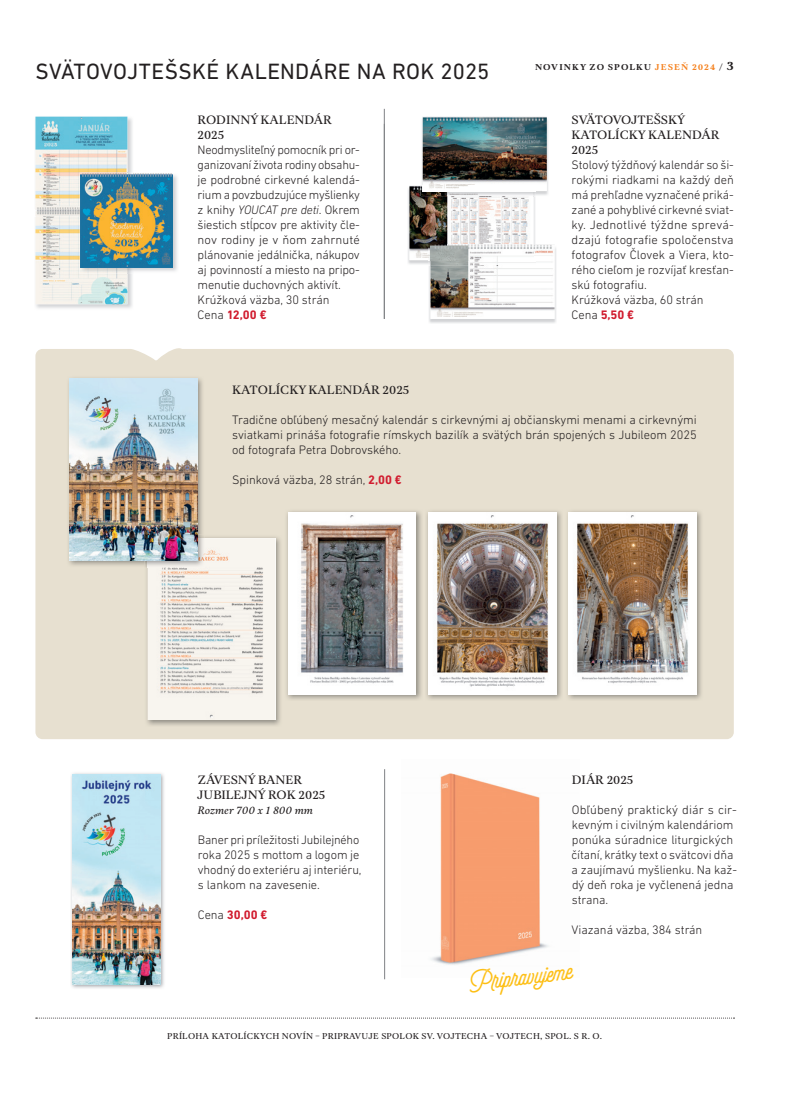
<style>
.page{position:relative;width:787px;height:1099px;background:#fff}
.page>*{position:absolute;margin:0;border:0;box-sizing:border-box;transform-origin:0 0}
.t1{font:27.5px "Selfie Printed";color:#fdbe12}
.t2{font:22.5px "DIN Next LT Pro";letter-spacing:.01em;color:#231f20}
.t3{font:300 12.5px/15px "DIN Next LT Pro";letter-spacing:-.005em;color:#231f20}
.t4{font:12.5px/15px "Aria Text G3";letter-spacing:-.005em;color:#231f20}
.t5{font:700 12.5px "DIN Next LT Pro";color:#d11c2f}
.t6{font:italic 11.25px "Aria Text G3";color:#231f20}
.t7{font:8.75px "Aria Text G3";letter-spacing:.025em;color:#231f20}
.t8{font:700 8.75px "Aria Text G3";letter-spacing:.12em;color:#231f20}
.s1{font-style:italic}
.s2{font-weight:700;color:#d11c2f}
.s3{color:#f58220}
.s4{font-size:12.5px}
.s5{font-weight:300;color:#231f20}
</style>
<div class="page">
<svg style="left:36px;top:1017px;width:698px;height:1px"></svg>
<div style="left:35px;top:348px;width:698px;height:391px;background:#e7e0d0"></div>
<hr style="left:384px;top:769px;width:1px;height:210px;background:#808285">
<hr style="left:384px;top:109px;width:1px;height:210px;background:#808285">
<img style="left:431px;top:773px;width:118px;height:192px">
<img style="left:71px;top:773px;width:93px;height:215px">
<img style="left:73px;top:774px;width:87px;height:210px">
<img style="left:408px;top:189px;width:127px;height:75px">
<img style="left:409px;top:187px;width:124px;height:73px">
<img style="left:429px;top:248px;width:127px;height:75px">
<svg style="left:428px;top:245px;width:2px;height:20px"></svg>
<svg style="left:533px;top:244px;width:19px;height:1px"></svg>
<img style="left:430px;top:244px;width:103px;height:1px">
<img style="left:430px;top:245px;width:124px;height:74px">
<img style="left:430px;top:245px;width:106px;height:20px">
<img style="left:420px;top:117px;width:128px;height:78px">
<img style="left:420px;top:186px;width:113px;height:10px">
<img style="left:423px;top:117px;width:124px;height:74px">
<svg style="left:533px;top:186px;width:3px;height:10px"></svg>
<img style="left:423px;top:186px;width:110px;height:5px">
<img style="left:35px;top:116px;width:97px;height:192px">
<img style="left:35px;top:216px;width:92px;height:88px">
<img style="left:35px;top:209px;width:44px;height:7px">
<img style="left:35px;top:117px;width:92px;height:92px">
<img style="left:35px;top:210px;width:44px;height:1px">
<img style="left:133px;top:173px;width:44px;height:99px">
<svg style="left:127px;top:267px;width:6px;height:6px"></svg>
<img style="left:79px;top:216px;width:48px;height:57px">
<img style="left:79px;top:173px;width:48px;height:36px">
<svg style="left:79px;top:209px;width:2px;height:7px"></svg>
<img style="left:81px;top:174px;width:92px;height:93px">
<svg style="left:127px;top:209px;width:6px;height:7px"></svg>
<img style="left:81px;top:209px;width:46px;height:1px">
<img style="left:81px;top:210px;width:46px;height:1px">
<img style="left:144px;top:534px;width:138px;height:192px">
<img style="left:148px;top:538px;width:127px;height:182px">
<img style="left:285px;top:509px;width:137px;height:192px">
<img style="left:288px;top:512px;width:128px;height:182px">
<img style="left:425px;top:509px;width:138px;height:192px">
<img style="left:428px;top:512px;width:128px;height:182px">
<img style="left:565px;top:509px;width:138px;height:192px">
<img style="left:569px;top:512px;width:127px;height:182px">
<img style="left:67px;top:375px;width:137px;height:192px">
<img style="left:144px;top:534px;width:60px;height:33px">
<img style="left:148px;top:538px;width:56px;height:29px">
<img style="left:70px;top:379px;width:128px;height:181px">
<h2 class="t2" style="left:35px;top:64px;width:455px">SVÄTOVOJTEŠSKÉ KALENDÁRE NA ROK 2025</h2>
<p class="t4" style="left:198px;top:113px;width:136px">RODINNÝ KALENDÁR<br>2025</p>
<p class="t3" style="left:198px;top:143px;width:164px">Neodmysliteľný pomocník pri or&shy;ganizovaní života rodiny obsahu&shy;je podrobné cirkevné kalendá&shy;rium a povzbudzujúce myšlienky z knihy <span class="s1">YOUCAT pre deti</span>. Okrem šiestich stĺpcov pre aktivity čle&shy;nov rodiny je v ňom zahrnuté plánovanie jedálnička, nákupov aj povinností a miesto na pripo&shy;menutie duchovných aktivít.<br>Krúžková väzba, 30 strán<br>Cena <span class="s2">12,00 €</span></p>
<p class="t8" style="left:535px;top:63px;width:200px">NOVINKY ZO SPOLKU <span class="s3">JESEŇ 2024</span> / <span class="s4">3</span></p>
<p class="t4" style="left:571px;top:113px;width:149px">SVÄTOVOJTEŠSKÝ<br>KATOLÍCKY KALENDÁR<br>2025</p>
<p class="t3" style="left:571px;top:158px;width:164px">Stolový týždňový kalendár so ši&shy;rokými riadkami na každý deň má prehľadne vyznačené priká&shy;zané a pohyblivé cirkevné sviat&shy;ky. Jednotlivé týždne sprevá&shy;dzajú fotografie spoločenstva fotografov Človek a Viera, kto&shy;rého cieľom je rozvíjať kresťan&shy;skú fotografiu.<br>Krúžková väzba, 60 strán<br>Cena <span class="s2">5,50 €</span></p>
<p class="t4" style="left:232px;top:383px;width:179px">KATOLÍCKY KALENDÁR 2025</p>
<p class="t3" style="left:232px;top:413px;width:466px;text-align:justify">Tradične obľúbený mesačný kalendár s cirkevnými aj občianskymi menami a cirkevnými sviatkami prináša fotografie rímskych bazilík a svätých brán spojených s Jubileom 2025 od fotografa Petra Dobrovského.</p>
<p class="t3" style="left:232px;top:473px;width:171px">Spinková väzba, 28 strán, <span class="s2">2,00 €</span></p>
<p class="t4" style="left:197px;top:773px;width:130px">ZÁVESNÝ BANER<br>JUBILEJNÝ ROK 2025</p>
<p class="t6" style="left:197px;top:805px;width:117px">Rozmer 700 x 1 800 mm</p>
<p class="t3" style="left:198px;top:833px;width:165px">Baner pri príležitosti Jubilejného roka 2025 s mottom a logom je vhodný do exteriéru aj interiéru, s lankom na zavesenie.</p>
<p class="t5" style="left:198px;top:910px;width:71px"><span class="s5">Cena</span> 30,00 €</p>
<p class="t4" style="left:572px;top:773px;width:63px">DIÁR 2025</p>
<p class="t3" style="left:571px;top:803px;width:167px">Obľúbený praktický diár s cir&shy;kevným i civilným kalendáriom ponúka súradnice liturgických čítaní, krátky text o svätcovi dňa a zaujímavú myšlienku. Na kaž&shy;dý deň roka je vyčlenená jedna strana.</p>
<p class="t3" style="left:571px;top:923px;width:132px">Viazaná väzba, 384 strán</p>
<h1 class="t1" style="left:468px;top:974px;width:105px;rotate:-7deg">Pripravujeme</h1>
<p class="t7" style="left:167px;top:1032px;width:436px">PRÍLOHA KATOLÍCKYCH NOVÍN – PRIPRAVUJE SPOLOK SV. VOJTECHA – VOJTECH, SPOL. S R. O.</p>
</div>
